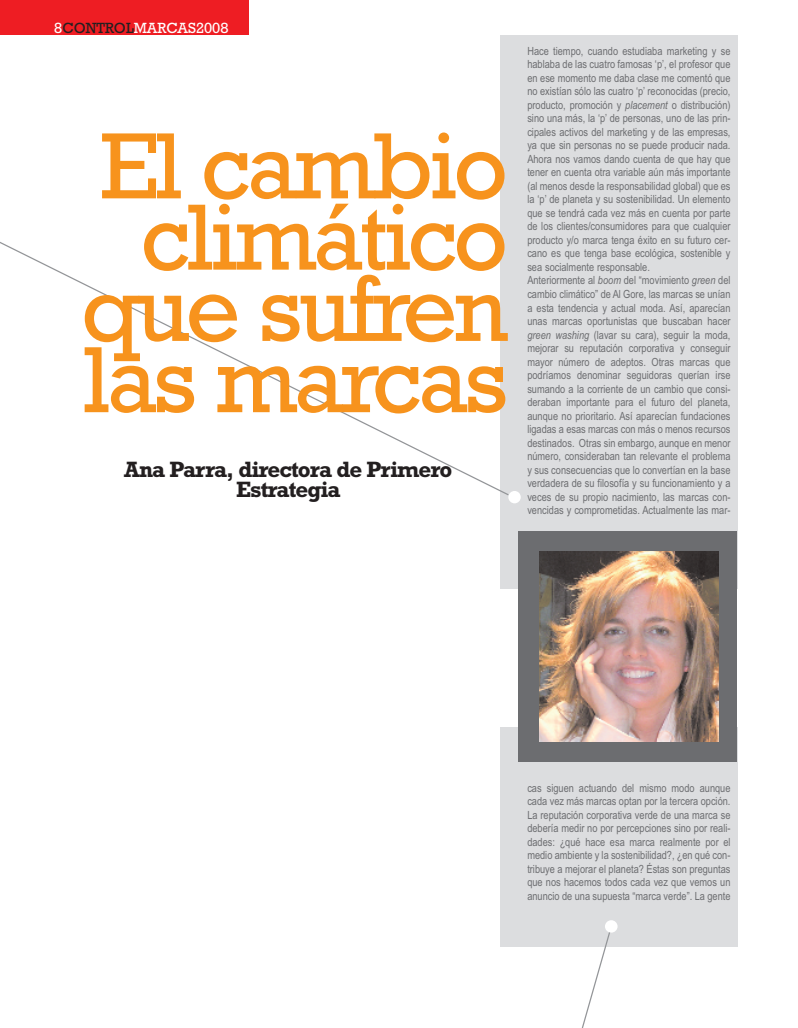
<style>
.page{position:relative;width:798px;height:1028px;background:#fff}
.page>*{position:absolute;margin:0;border:0;box-sizing:border-box;transform-origin:0 0}
.t1{font:95.5px/71.2px "Rockwell";letter-spacing:-.045em;color:#f7931d;text-align:right}
.t2{font:700 22.5px/20px "Rockwell";letter-spacing:-.045em;color:#231f20;text-align:center}
.t3{font:15px "Rockwell";color:#fff}
.t4{font:11.25px/13.5px "Arial Narrow";color:#6c6d70}
.s1{color:#231f20}
.s2{font-style:italic}
</style>
<div class="page">
<div style="left:0;top:0;width:249px;height:35px;background:#ee1d23"></div>
<div style="left:500px;top:35px;width:237px;height:554px;background:#dcdddf"></div>
<div style="left:500px;top:726px;width:237px;height:220px;background:#dcdddf"></div>
<svg style="left:573px;top:931px;width:38px;height:97px"></svg>
<div style="left:604px;top:920px;width:13px;height:12px;background:#fff;border-radius:50%"></div>
<div style="left:518px;top:531px;width:218px;height:231px;background:#6c6d70"></div>
<img style="left:539px;top:551px;width:179px;height:190px">
<div style="left:508px;top:491px;width:12px;height:12px;background:#fff;border-radius:50%"></div>
<svg style="left:0;top:242px;width:510px;height:254px"></svg>
<h3 class="t3" style="left:54px;top:19px;width:176px">8<span class="s1">CONTROL</span>MARCAS2008</h3>
<h1 class="t1" style="left:81px;top:130px;width:428px">El cambio climático que sufren las marcas</h1>
<h2 class="t2" style="left:124px;top:459px;width:329px">Ana Parra, directora de Primero<br>Estrategia</h2>
<p class="t4" style="left:527px;top:44px;width:205px">Hace tiempo, cuando estudiaba marketing y se hablaba de las cuatro famosas ‘p’, el profesor que en ese momento me daba clase me comentó que no existían sólo las cuatro ‘p’ reconocidas (precio, producto, promoción y <span class="s2">placement</span> o distribución) sino una más, la ‘p’ de personas, uno de las prin&shy;cipales activos del marketing y de las empresas, ya que sin personas no se puede producir nada.<br>Ahora nos vamos dando cuenta de que hay que tener en cuenta otra variable aún más importante (al menos desde la responsabilidad global) que es la ‘p’ de planeta y su sostenibilidad. Un elemento que se tendrá cada vez más en cuenta por parte de los clientes/consumidores para que cualquier producto y/o marca tenga éxito en su futuro cer&shy;cano es que tenga base ecológica, sostenible y sea socialmente responsable.<br>Anteriormente al <span class="s2">boom</span> del “movimiento <span class="s2">green</span> del cambio climático” de Al Gore, las marcas se unían a esta tendencia y actual moda. Así, aparecían unas marcas oportunistas que buscaban hacer <span class="s2">green washing</span> (lavar su cara), seguir la moda, mejorar su reputación corporativa y conseguir mayor número de adeptos. Otras marcas que podríamos denominar seguidoras querían irse sumando a la corriente de un cambio que consi&shy;deraban importante para el futuro del planeta, aunque no prioritario. Así aparecían fundaciones ligadas a esas marcas con más o menos recursos destinados. Otras sin embargo, aunque en menor número, consideraban tan relevante el problema y sus consecuencias que lo convertían en la base verdadera de su filosofía y su funcionamiento y a veces de su propio nacimiento, las marcas con&shy;vencidas y comprometidas. Actualmente las mar-</p>
<p class="t4" style="left:527px;top:781px;width:205px;text-align:justify">cas siguen actuando del mismo modo aunque cada vez más marcas optan por la tercera opción.<br>La reputación corporativa verde de una marca se debería medir no por percepciones sino por reali&shy;dades: ¿qué hace esa marca realmente por el medio ambiente y la sostenibilidad?, ¿en qué con&shy;tribuye a mejorar el planeta? Éstas son preguntas que nos hacemos todos cada vez que vemos un anuncio de una supuesta “marca verde”. La gente</p>
</div>
